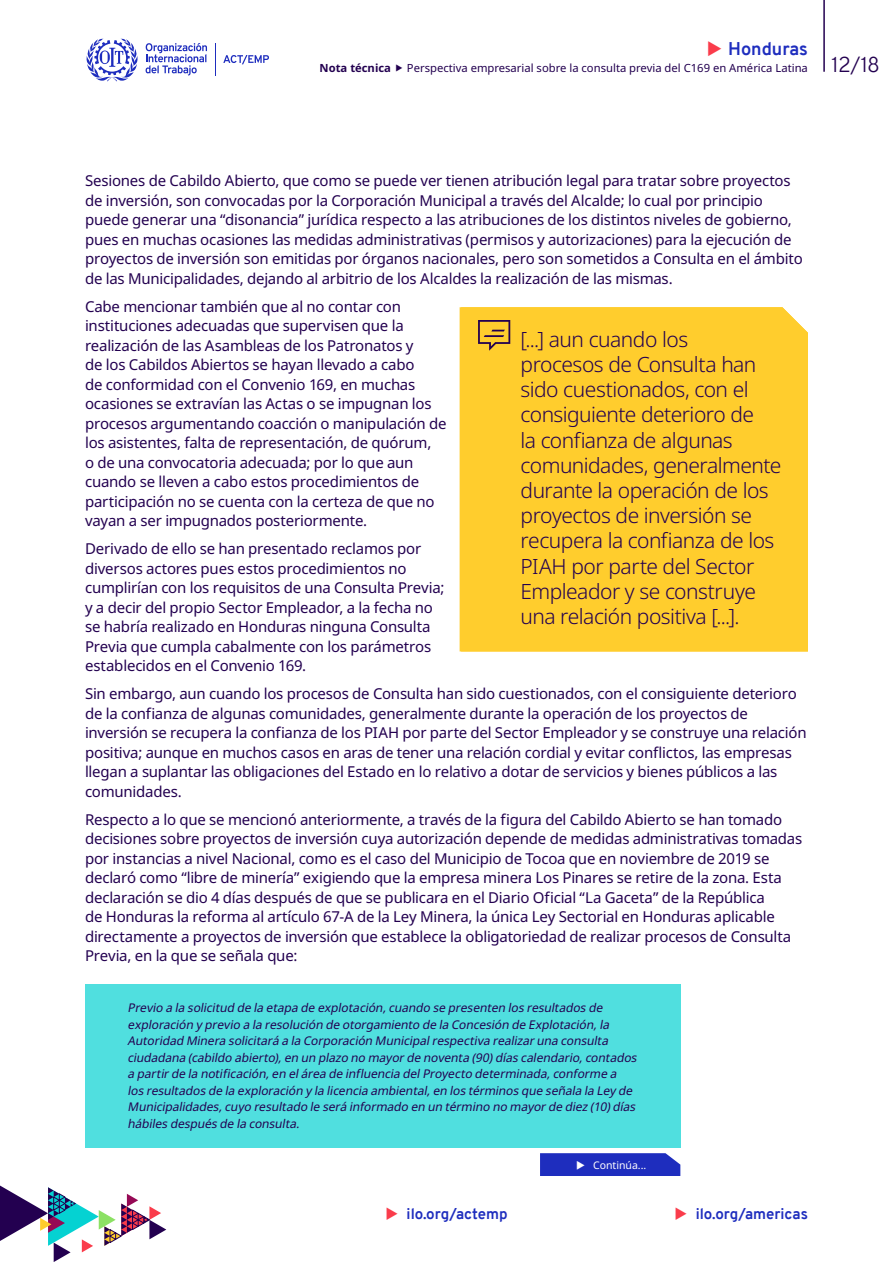
<style>
.page{position:relative;width:893px;height:1263px;background:#fff}
.page>*{position:absolute;margin:0;border:0;box-sizing:border-box;transform-origin:0 0}
.t1{font:300 21px/25.2px "Noto Sans";letter-spacing:-.025em;color:#230050}
.t2{font:700 18px "Overpass";color:#1e2dbe}
.t3{font:15px/19.5px "Noto Sans";letter-spacing:-.015em;color:#230050}
.t4{font:700 15px "Overpass";color:#1e2dbe}
.t5{font:italic 12px/16.5px "Noto Sans";color:#230050}
.t6{font:11.25px "Noto Sans";color:#230050}
.t7{font:700 11.25px "Noto Sans";color:#230050}
.t8{font:10.5px "Noto Sans";color:#fff}
.s1{font-family:"Overpass";font-weight:300;font-size:21px}
</style>
<div class="page">
<svg style="left:0;top:1185px;width:166px;height:77px"></svg>
<div style="left:85px;top:984px;width:595px;height:164px;background:#50dfdf"></div>
<div style="left:461px;top:307px;width:347px;height:344px;background:#ffcd2d"></div>
<svg style="left:478px;top:320px;width:32px;height:31px"></svg>
<hr style="left:823px;top:0;width:2px;height:72px;background:#230050">
<svg style="left:146px;top:43px;width:61px;height:33px"></svg>
<svg style="left:86px;top:38px;width:52px;height:43px"></svg>
<hr style="left:215px;top:43px;width:1px;height:32px;background:#1e2dbe">
<svg style="left:223px;top:55px;width:46px;height:9px"></svg>
<svg style="left:540px;top:1153px;width:140px;height:23px;background:#2534c0"></svg>
<p class="t2" style="left:728px;top:36px;width:81px">Honduras</p>
<p class="t7" style="left:320px;top:60px;width:73px">Nota técnica</p>
<p class="t6" style="left:407px;top:60px;width:475px">Perspectiva empresarial sobre la consulta previa del C169 en América Latina <span class="s1">12/18</span></p>
<p class="t3" style="left:85px;top:171px;width:719px">Sesiones de Cabildo Abierto, que como se puede ver tienen atribución legal para tratar sobre proyectos de inversión, son convocadas por la Corporación Municipal a través del Alcalde; lo cual por principio puede generar una “disonancia” jurídica respecto a las atribuciones de los distintos niveles de gobierno, pues en muchas ocasiones las medidas administrativas (permisos y autorizaciones) para la ejecución de proyectos de inversión son emitidas por órganos nacionales, pero son sometidos a Consulta en el ámbito de las Municipalidades, dejando al arbitrio de los Alcaldes la realización de las mismas.</p>
<p class="t3" style="left:85px;top:297px;width:363px">Cabe mencionar también que al no contar con instituciones adecuadas que supervisen que la realización de las Asambleas de los Patronatos y<br>de los Cabildos Abiertos se hayan llevado a cabo<br>de conformidad con el Convenio 169, en muchas ocasiones se extravían las Actas o se impugnan los procesos argumentando coacción o manipulación de los asistentes, falta de representación, de quórum,<br>o de una convocatoria adecuada; por lo que aun cuando se lleven a cabo estos procedimientos de participación no se cuenta con la certeza de que no vayan a ser impugnados posteriormente.</p>
<p class="t3" style="left:85px;top:539px;width:361px">Derivado de ello se han presentado reclamos por diversos actores pues estos procedimientos no cumplirían con los requisitos de una Consulta Previa; y a decir del propio Sector Empleador, a la fecha no se habría realizado en Honduras ninguna Consulta Previa que cumpla cabalmente con los parámetros establecidos en el Convenio 169.</p>
<p class="t3" style="left:85px;top:684px;width:723px">Sin embargo, aun cuando los procesos de Consulta han sido cuestionados, con el consiguiente deterioro de la confianza de algunas comunidades, generalmente durante la operación de los proyectos de inversión se recupera la confianza de los PIAH por parte del Sector Empleador y se construye una relación positiva; aunque en muchos casos en aras de tener una relación cordial y evitar conflictos, las empresas llegan a suplantar las obligaciones del Estado en lo relativo a dotar de servicios y bienes públicos a las comunidades.</p>
<p class="t3" style="left:85px;top:810px;width:719px">Respecto a lo que se mencionó anteriormente, a través de la figura del Cabildo Abierto se han tomado decisiones sobre proyectos de inversión cuya autorización depende de medidas administrativas tomadas por instancias a nivel Nacional, como es el caso del Municipio de Tocoa que en noviembre de 2019 se declaró como “libre de minería” exigiendo que la empresa minera Los Pinares se retire de la zona. Esta declaración se dio 4 días después de que se publicara en el Diario Oficial “La Gaceta” de la República<br>de Honduras la reforma al artículo 67-A de la Ley Minera, la única Ley Sectorial en Honduras aplicable directamente a proyectos de inversión que establece la obligatoriedad de realizar procesos de Consulta Previa, en la que se señala que:</p>
<p class="t5" style="left:128px;top:1000px;width:514px">Previo a la solicitud de la etapa de explotación,cuando se presenten losresultadosde exploración yprevio a la resolución de otorgamiento de la Concesión de Explotación,la Autoridad Minera solicitará a la Corporación Municipalrespectiva realizaruna consulta ciudadana (cabildo abierto),en un plazo no mayorde noventa (90)díascalendario,contados a partirde la notificación,en elárea de influencia delProyecto determinada,conforme a losresultadosde la exploración yla licencia ambiental,en lostérminosque señala la Leyde Municipalidades,cuyo resultado le será informado en un término no mayorde diez(10)días hábilesdespuésde la consulta.</p>
<p class="t1" style="left:521px;top:327px;width:262px">[...] aun cuando los<br>procesos de Consulta han sido cuestionados, con el consiguiente deterioro de<br>la confianza de algunas comunidades, generalmente durante la operación de los proyectos de inversión se recupera la confianza de los<br>PIAH por parte del Sector<br>Empleador y se construye una relación positiva [...].</p>
<p class="t8" style="left:593px;top:1157px;width:55px">Continúa...</p>
<p class="t4" style="left:407px;top:1203px;width:102px">ilo.org/actemp</p>
<p class="t4" style="left:696px;top:1203px;width:114px">ilo.org/americas</p>
</div>
